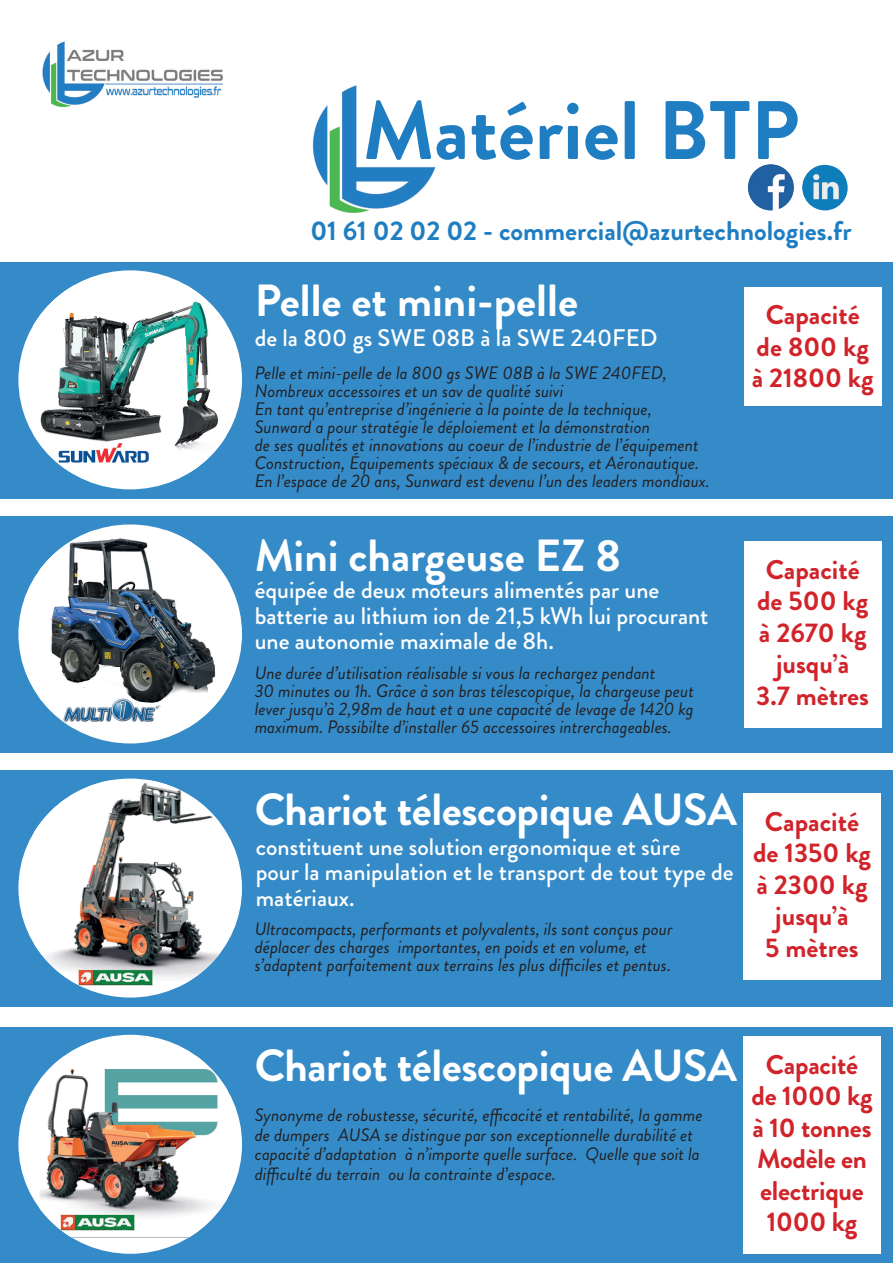
<style>
.page{position:relative;width:893px;height:1263px;background:#fff}
.page>*{position:absolute;margin:0;border:0;box-sizing:border-box;transform-origin:0 0}
.t1{font:700 82.8px "Brandon Grotesque";color:#1f7ec2}
.t2{font:700 45px "Brandon Grotesque";letter-spacing:-.01em;color:#fff}
.t3{font:700 27px/31.5px "Brandon Grotesque";color:#d1232a;text-align:center}
.t4{font:700 27px "Brandon Grotesque";color:#1f7ec2}
.t5{font:500 24px/25.5px "Brandon Grotesque";color:#fff}
.t6{font:italic 18px/18px "Brandon Grotesque";color:#231f20}
</style>
<div class="page">
<div style="left:0;top:263px;width:893px;height:236px;background:#358bc8"></div>
<div style="left:18px;top:270px;width:224px;height:219px;background:#fff;border-radius:50%"></div>
<img style="left:33px;top:285px;width:192px;height:186px">
<div style="left:0;top:517px;width:893px;height:236px;background:#358bc8"></div>
<div style="left:18px;top:524px;width:224px;height:219px;background:#fff;border-radius:50%"></div>
<img style="left:39px;top:530px;width:191px;height:198px">
<div style="left:0;top:771px;width:893px;height:236px;background:#358bc8"></div>
<div style="left:18px;top:778px;width:224px;height:219px;background:#fff;border-radius:50%"></div>
<img style="left:34px;top:780px;width:186px;height:207px">
<div style="left:0;top:1027px;width:893px;height:236px;background:#358bc8"></div>
<div style="left:18px;top:1035px;width:224px;height:219px;background:#fff;border-radius:50%"></div>
<img style="left:40px;top:1056px;width:187px;height:182px">
<img style="left:312px;top:85px;width:124px;height:128px">
<img style="left:42px;top:41px;width:181px;height:66px">
<img style="left:748px;top:164px;width:46px;height:46px;border-radius:23px">
<img style="left:802px;top:165px;width:46px;height:45px">
<div style="left:744px;top:287px;width:137px;height:118px;background:#fff"></div>
<div style="left:744px;top:541px;width:137px;height:187px;background:#fff"></div>
<div style="left:743px;top:793px;width:138px;height:187px;background:#fff"></div>
<div style="left:743px;top:1036px;width:138px;height:217px;background:#fff"></div>
<p class="t1" style="left:363px;top:73px;width:438px">Matériel BTP</p>
<p class="t4" style="left:310px;top:212px;width:543px">01 61 02 02 02 - commercial@azurtechnologies.fr</p>
<p class="t2" style="left:255px;top:269px;width:325px">Pelle et mini-pelle</p>
<p class="t5" style="left:255px;top:326px;width:405px">de la 800 gs SWE 08B à la SWE 240FED</p>
<p class="t6" style="left:255px;top:364px;width:414px">Pelle et mini-pelle de la 800 gs SWE 08B à la SWE 240FED,</p>
<p class="t6" style="left:255px;top:382px;width:310px">Nombreux accessoires et un sav de qualité suivi</p>
<p class="t6" style="left:255px;top:400px;width:399px">En tant qu’entreprise d’ingénierie à la pointe de la technique,</p>
<p class="t6" style="left:255px;top:418px;width:397px">Sunward a pour stratégie le déploiement et la démonstration</p>
<p class="t6" style="left:255px;top:436px;width:446px">de ses qualités et innovations au coeur de l’industrie de l’équipement</p>
<p class="t6" style="left:255px;top:454px;width:446px">Construction, Équipements spéciaux &amp; de secours, et Aéronautique.</p>
<p class="t6" style="left:255px;top:472px;width:457px">En l’espace de 20 ans, Sunward est devenu l’un des leaders mondiaux.</p>
<p class="t2" style="left:255px;top:524px;width:368px">Mini chargeuse EZ 8</p>
<p class="t5" style="left:255px;top:578px;width:406px">équipée de deux moteurs alimentés par une</p>
<p class="t5" style="left:255px;top:603px;width:455px">batterie au lithium ion de 21,5 kWh lui procurant une autonomie maximale de 8h.</p>
<p class="t6" style="left:255px;top:664px;width:402px">Une durée d’utilisation réalisable si vous la rechargez pendant</p>
<p class="t6" style="left:255px;top:682px;width:441px;text-align:justify">30 minutes ou 1h. Grâce à son bras télescopique, la chargeuse peut lever jusqu’à 2,98m de haut et a une capacité de levage de 1420 kg maximum. Possibilte d’installer 65 accessoires intrerchageables.</p>
<p class="t3" style="left:766px;top:300px;width:96px">Capacité</p>
<p class="t3" style="left:757px;top:331px;width:114px">de 800 kg</p>
<p class="t3" style="left:752px;top:363px;width:123px">à 21800 kg</p>
<p class="t3" style="left:766px;top:554px;width:96px">Capacité</p>
<p class="t3" style="left:757px;top:586px;width:113px">de 500 kg</p>
<p class="t3" style="left:759px;top:617px;width:109px">à 2670 kg</p>
<p class="t3" style="left:776px;top:649px;width:75px">jusqu’à</p>
<p class="t3" style="left:756px;top:680px;width:114px">3.7 mètres</p>
<p class="t2" style="left:255px;top:778px;width:484px">Chariot télescopique AUSA</p>
<p class="t5" style="left:256px;top:834px;width:426px">constituent une solution ergonomique et sûre</p>
<p class="t5" style="left:256px;top:859px;width:479px">pour la manipulation et le transport de tout type de matériaux.</p>
<p class="t6" style="left:255px;top:920px;width:419px">Ultracompacts, performants et polyvalents, ils sont conçus pour déplacer des charges importantes, en poids et en volume, et s’adaptent parfaitement aux terrains les plus difficiles et pentus.</p>
<p class="t3" style="left:753px;top:806px;width:120px">Capacité de 1350 kg à 2300 kg jusqu’à</p>
<p class="t3" style="left:765px;top:932px;width:95px">5 mètres</p>
<p class="t2" style="left:255px;top:1034px;width:484px">Chariot télescopique AUSA</p>
<p class="t6" style="left:255px;top:1105px;width:449px;line-height:19.5px">Synonyme de robustesse, sécurité, efficacité et rentabilité, la gamme de dumpers AUSA se distingue par son exceptionnelle durabilité et capacité d’adaptation à n’importe quelle surface. Quelle que soit la difficulté du terrain ou la contrainte d’espace.</p>
<p class="t3" style="left:766px;top:1049px;width:94px">Capacité</p>
<p class="t3" style="left:751px;top:1081px;width:122px">de 1000 kg</p>
<p class="t3" style="left:752px;top:1112px;width:121px">à 10 tonnes</p>
<p class="t3" style="left:757px;top:1144px;width:111px;text-align:justify">Modèle en electrique 1000 kg</p>
</div>
